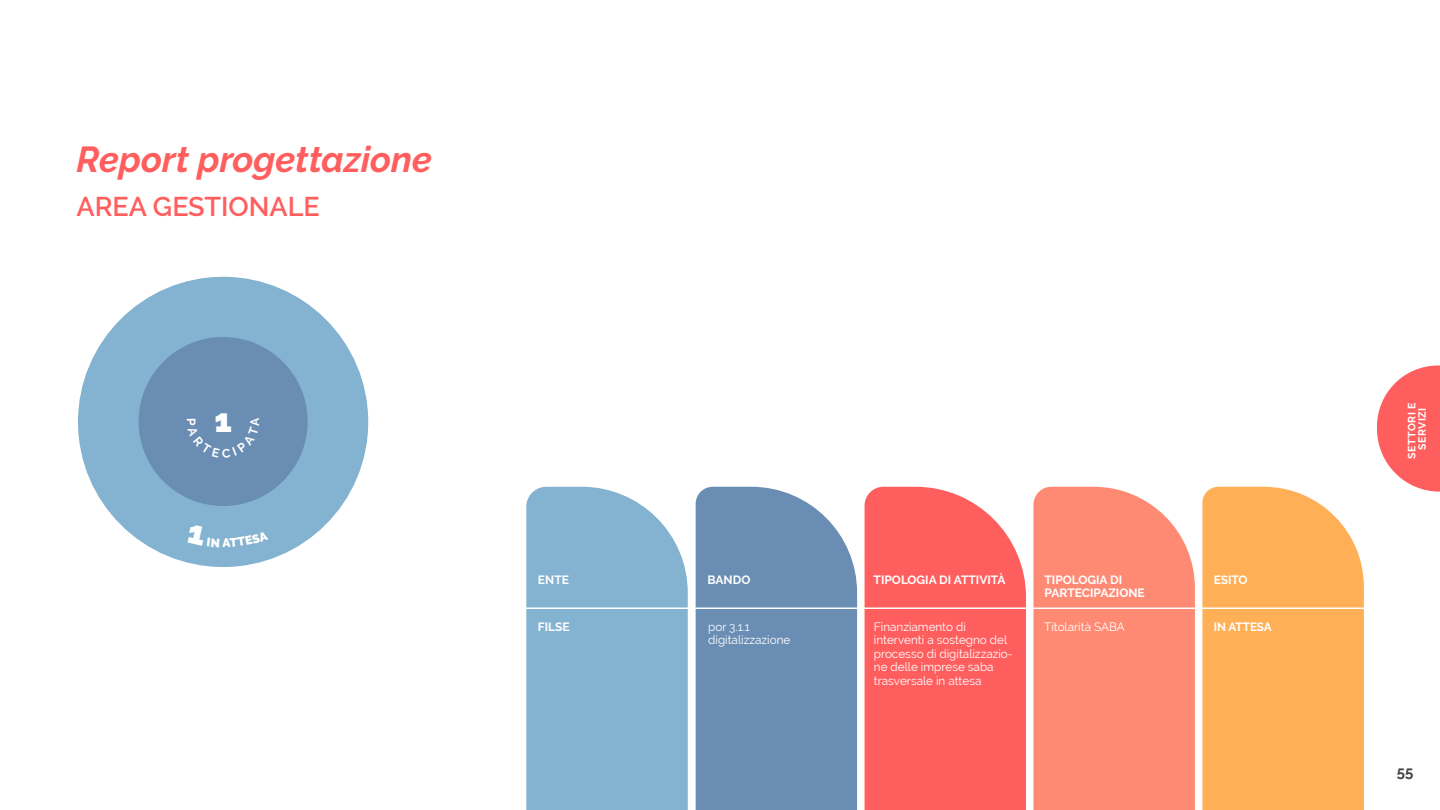
<style>
.page{position:relative;width:1440px;height:810px;background:#fff}
.page>*{position:absolute;margin:0;border:0;box-sizing:border-box;transform-origin:0 0}
.t1{font:italic 700 36px "Raleway";color:#ff5e5e}
.t2{font:900 32.7px "Raleway";color:#fff}
.t3{font:600 27px "Raleway";color:#ff5e5e}
.t4{font:700 15px "Raleway";color:#444}
.t5{font:12px/13.5px "Raleway";color:#fff}
.t6{font:700 12px/13.5px "Raleway";color:#fff}
.t7{font:700 10.5px/10.5px "Raleway";letter-spacing:.05em;color:#fff;text-align:center}
</style>
<div class="page">
<div style="left:526px;top:487px;width:162px;height:323px;background:#84b2d1"></div>
<div style="left:1202px;top:487px;width:162px;height:323px;background:#ffb057"></div>
<div style="left:1033px;top:487px;width:162px;height:323px;background:#ff8a73"></div>
<div style="left:865px;top:487px;width:161px;height:323px;background:#ff5e5e"></div>
<div style="left:696px;top:487px;width:161px;height:323px;background:#698db3"></div>
<div style="left:78px;top:277px;width:290px;height:290px;background:#84b2d1;border-radius:50%"></div>
<svg style="left:1377px;top:366px;width:63px;height:126px"></svg>
<hr style="left:512px;top:608px;width:928px;height:1px;background:#fff">
<div style="left:139px;top:337px;width:169px;height:169px;background:#698db3;border-radius:50%"></div>
<h1 class="t1" style="left:77px;top:139px;width:357px">Report progettazione</h1>
<h3 class="t3" style="left:77px;top:191px;width:245px">AREA GESTIONALE</h3>
<h2 class="t2" style="left:214px;top:401px;width:19px">1</h2>
<p class="t6" style="left:538px;top:573px;width:33px">ENTE</p>
<p class="t6" style="left:708px;top:573px;width:44px">BANDO</p>
<p class="t6" style="left:874px;top:573px;width:133px">TIPOLOGIA DI ATTIVITÀ</p>
<p class="t6" style="left:538px;top:620px;width:33px">FILSE</p>
<p class="t6" style="left:1044px;top:573px;width:102px">TIPOLOGIA DI<br>PARTECIPAZIONE</p>
<p class="t6" style="left:1214px;top:573px;width:35px">ESITO</p>
<p class="t5" style="left:708px;top:620px;width:84px">por 3.1.1 digitalizzazione</p>
<p class="t5" style="left:1044px;top:620px;width:82px">Titolarità SABA</p>
<p class="t5" style="left:874px;top:620px;width:93px">Finanziamento di</p>
<p class="t6" style="left:1214px;top:620px;width:60px">IN ATTESA</p>
<p class="t5" style="left:874px;top:633px;width:140px">interventi a sostegno del processo di digitalizzazio&shy;ne delle imprese saba trasversale in attesa</p>
<p class="t7" style="left:1407px;top:459px;width:58px;rotate:-90deg">SETTORI E<br>SERVIZI</p>
<p class="t4" style="left:1397px;top:763px;width:18px">55</p>
</div>
